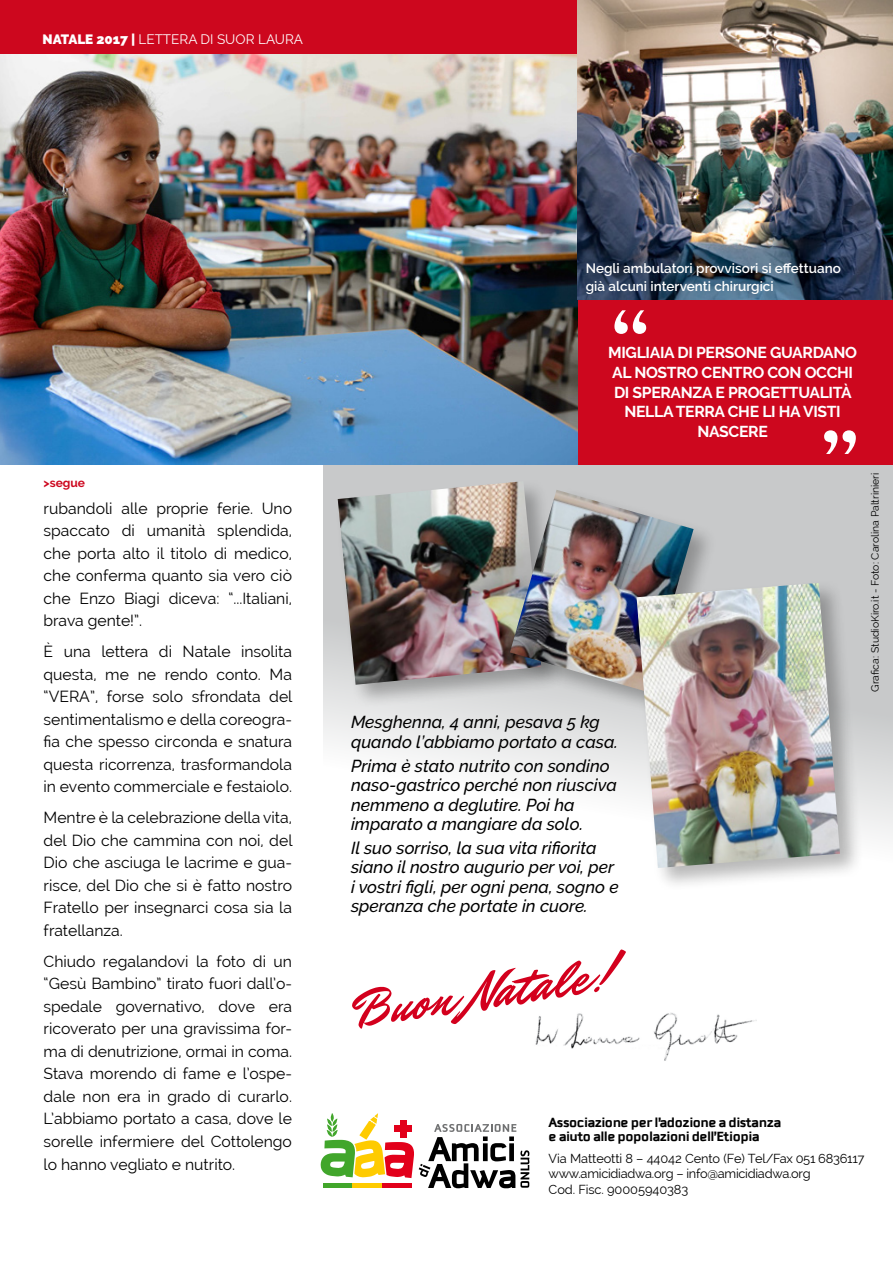
<style>
.page{position:relative;width:893px;height:1263px;background:#fff}
.page>*{position:absolute;margin:0;border:0;box-sizing:border-box;transform-origin:0 0}
.t1{font:53.55px "Mr Dafoe";color:#d3001d}
.t2{font:italic 500 17.25px/19.5px "Raleway";color:#000}
.t3{font:15.75px/22.5px "Raleway";color:#000;text-align:justify}
.t4{font:700 15.75px/19.5px "Raleway";letter-spacing:-.02em;color:#fff;text-align:center}
.t5{font:700 14.4px/14.1px "Downtempo";color:#000}
.t6{font:600 13.5px/18px "Raleway";color:#fff}
.t7{font:13.5px "Raleway";color:#fff}
.t8{font:12.75px/15.3px "Raleway";letter-spacing:-.02em;color:#000}
.t9{font:700 12px "Raleway";color:#cd071e}
.t10{font:10.5px "Raleway";color:#000}
.s1{font-weight:900}
</style>
<div class="page">
<svg style="left:323px;top:465px;width:570px;height:372px"></svg>
<div style="left:577px;top:291px;width:316px;height:174px;background:#cd071e"></div>
<img style="left:0;top:53px;width:577px;height:412px">
<div style="left:0;top:0;width:893px;height:53px;background:#cd071e"></div>
<svg style="left:321px;top:1113px;width:208px;height:75px"></svg>
<div style="left:394px;top:1125px;width:18px;height:6px;background:#e2001a"></div>
<div style="left:400px;top:1119px;width:6px;height:18px;background:#e2001a"></div>
<div style="left:324px;top:1183px;width:29px;height:5px;background:#41a62b"></div>
<div style="left:352px;top:1183px;width:30px;height:5px;background:#fecb00"></div>
<div style="left:382px;top:1183px;width:30px;height:5px;background:#e2001a"></div>
<svg style="left:824px;top:430px;width:32px;height:24px"></svg>
<img style="left:577px;top:0;width:316px;height:299px">
<svg style="left:614px;top:310px;width:33px;height:24px"></svg>
<img style="left:535px;top:1013px;width:222px;height:48px">
<div style="left:335px;top:478px;width:230px;height:231px;background:#000;opacity:.28"></div>
<img style="left:338px;top:481px;width:203px;height:204px">
<div style="left:508px;top:487px;width:209px;height:228px;background:#000;opacity:.28"></div>
<img style="left:510px;top:490px;width:184px;height:202px">
<div style="left:633px;top:580px;width:231px;height:312px;background:#000;opacity:.28"></div>
<img style="left:637px;top:583px;width:203px;height:285px">
<p class="t7" style="left:43px;top:31px;width:262px"><span class="s1">NATALE 2017 |</span> LETTERA DI SUOR LAURA</p>
<p class="t6" style="left:586px;top:260px;width:257px">Negli ambulatori provvisori si effettuano già alcuni interventi chirurgici</p>
<p class="t4" style="left:608px;top:343px;width:251px">MIGLIAIA DI PERSONE GUARDANO<br>AL NOSTRO CENTRO CON OCCHI<br>DI SPERANZA E PROGETTUALITÀ<br>NELLA TERRA CHE LI HA VISTI<br>NASCERE</p>
<p class="t9" style="left:44px;top:476px;width:43px">&gt;segue</p>
<p class="t10" style="left:869px;top:692px;width:221px;rotate:-90deg">Grafica: StudioKiro.it - Foto: Carolina Paltrinieri</p>
<p class="t3" style="left:44px;top:497px;width:250px">rubandoli alle proprie ferie. Uno spaccato di umanità splendida, che porta alto il titolo di medico, che conferma quanto sia vero ciò che Enzo Biagi diceva: “...Italiani, brava gente!”.</p>
<p class="t3" style="left:44px;top:640px;width:250px">È una lettera di Natale insolita questa, me ne rendo conto. Ma “VERA”, forse solo sfrondata del sentimentalismo e della coreogra&shy;fia che spesso circonda e snatura questa ricorrenza, trasformandola in evento commerciale e festaiolo.</p>
<p class="t3" style="left:44px;top:806px;width:250px">Mentre è la celebrazione della vita, del Dio che cammina con noi, del Dio che asciuga le lacrime e gua&shy;risce, del Dio che si è fatto nostro Fratello per insegnarci cosa sia la fratellanza.</p>
<p class="t3" style="left:44px;top:950px;width:250px">Chiudo regalandovi la foto di un “Gesù Bambino” tirato fuori dall’o&shy;spedale governativo, dove era ricoverato per una gravissima for&shy;ma di denutrizione, ormai in coma.<br>Stava morendo di fame e l’ospe&shy;dale non era in grado di curarlo.<br>L’abbiamo portato a casa, dove le sorelle infermiere del Cottolengo lo hanno vegliato e nutrito.</p>
<p class="t2" style="left:351px;top:712px;width:268px">Mesghenna, 4 anni, pesava 5 kg quando l’abbiamo portato a casa.</p>
<p class="t2" style="left:351px;top:756px;width:267px">Prima è stato nutrito con sondino naso-gastrico perché non riusciva nemmeno a deglutire. Poi ha imparato a mangiare da solo.</p>
<p class="t2" style="left:351px;top:838px;width:269px">Il suo sorriso, la sua vita rifiorita siano il nostro augurio per voi, per i vostri figli, per ogni pena, sogno e speranza che portate in cuore.</p>
<h1 class="t1" style="left:348px;top:976px;width:268px;rotate:-9deg">Buon Natale!</h1>
<p class="t5" style="left:549px;top:1115px;width:234px">Associazione per l’adozione a distanza e aiuto alle popolazioni dell’Etiopia</p>
<p class="t8" style="left:549px;top:1151px;width:317px">Via Matteotti 8 – 44042 Cento (Fe) Tel/Fax 051 6836117 www.amicidiadwa.org – info@amicidiadwa.org<br>Cod. Fisc. 90005940383</p>
</div>
